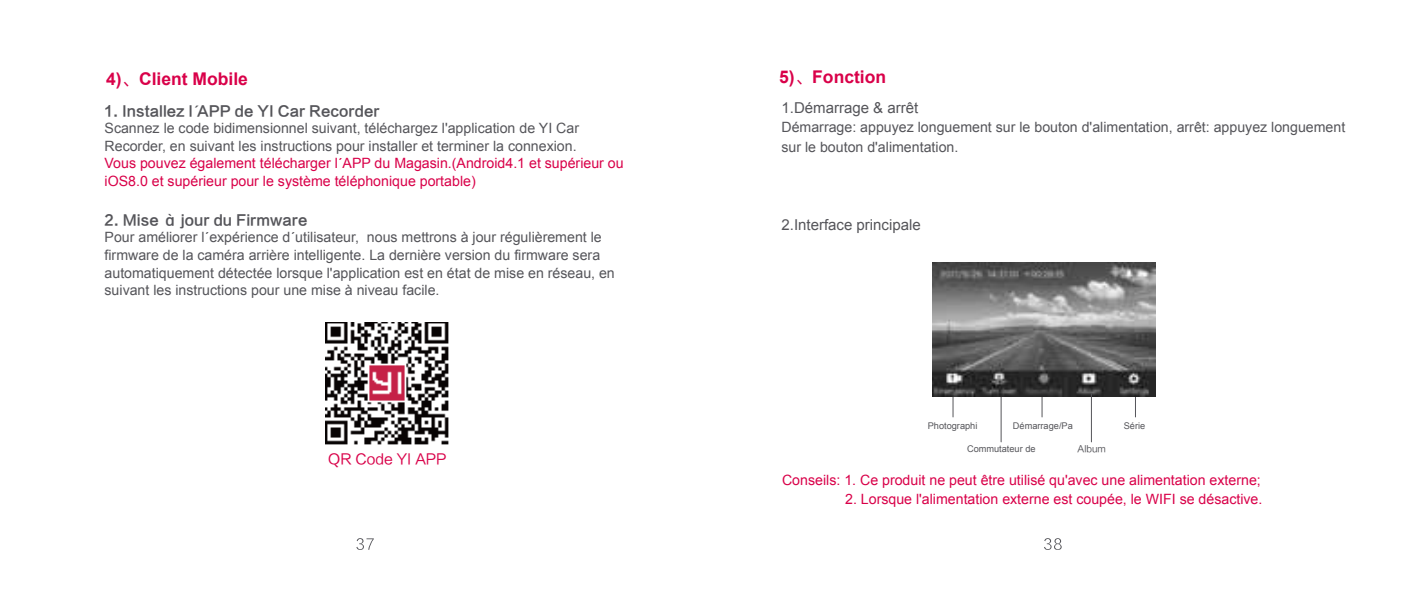
<style>
.page{position:relative;width:1418px;height:589px;background:#fff}
.page>*{position:absolute;margin:0;border:0;box-sizing:border-box;transform-origin:0 0}
.t1{font:700 17.5px "Arial";color:#d90049}
.t2{font:15px "Arial";color:#55555a}
.t3{font:14.25px/17.5px "Arial";color:#55555a}
.t4{font:14.25px/17.5px "Arial";color:#d90049}
.t5{font:14.25px "FZLTCHK GBK1 0";color:#55555a}
.t6{font:14.25px "FZLTHK GBK1 0";color:#d90049}
.t7{font:9.25px "Arial";color:#55555a}
.t8{font:9.25px "FZLTHK GBK1 0";color:#55555a}
.s1{font-family:"FZLTHK GBK1 0";font-weight:400}
.s2{font-family:"Arial";font-weight:700;font-style:italic}
</style>
<div class="page">
<svg style="left:356px;top:538px;width:18px;height:11px"></svg>
<svg style="left:1044px;top:538px;width:17px;height:11px"></svg>
<img style="left:326px;top:322px;width:123px;height:123px">
<hr style="left:1000px;top:393px;width:1px;height:48px;background:#55555a">
<svg style="left:952px;top:396px;width:1px;height:20px"></svg>
<svg style="left:1041px;top:396px;width:1px;height:20px"></svg>
<svg style="left:1135px;top:396px;width:1px;height:20px"></svg>
<img style="left:932px;top:262px;width:223px;height:134px">
<hr style="left:1090px;top:393px;width:1px;height:48px;background:#55555a">
<p class="t1" style="left:106px;top:67px;width:143px">4)<span class="s1">、</span>Client Mobile</p>
<p class="t1" style="left:779px;top:65px;width:108px">5)<span class="s1">、</span>Fonction</p>
<p class="t5" style="left:105px;top:103px;width:276px">1. Installez l<span class="s2">´</span>APP de YI Car Recorder</p>
<p class="t3" style="left:105px;top:119px;width:476px">Scannez le code bidimensionnel suivant, téléchargez l'application de YI Car<br>Recorder, en suivant les instructions pour installer et terminer la connexion.</p>
<p class="t4" style="left:105px;top:154px;width:520px">Vous pouvez également télécharger l´APP du Magasin.(Android4.1 et supérieur ou iOS8.0 et supérieur pour le système téléphonique portable)</p>
<p class="t5" style="left:105px;top:212px;width:204px">2. Mise à jour du Firmware</p>
<p class="t3" style="left:105px;top:229px;width:512px">Pour améliorer l´expérience d´utilisateur, nous mettrons à jour régulièrement le firmware de la caméra arrière intelligente. La dernière version du firmware sera automatiquement détectée lorsque l'application est en état de mise en réseau, en suivant les instructions pour une mise à niveau facile.</p>
<p class="t6" style="left:328px;top:451px;width:120px">QR Code YI APP</p>
<p class="t2" style="left:781px;top:97px;width:138px">1.Démarrage &amp; arrêt</p>
<p class="t3" style="left:781px;top:117px;width:565px;line-height:19.5px">Démarrage: appuyez longuement sur le bouton d'alimentation, arrêt: appuyez longuement sur le bouton d'alimentation.</p>
<p class="t2" style="left:781px;top:215px;width:141px">2.Interface principale</p>
<p class="t7" style="left:927px;top:419px;width:51px">Photographi</p>
<p class="t7" style="left:1012px;top:419px;width:61px">Démarrage/Pa</p>
<p class="t7" style="left:967px;top:442px;width:70px">Commutateur de</p>
<p class="t8" style="left:1077px;top:443px;width:30px">Album</p>
<p class="t7" style="left:1123px;top:419px;width:23px">Série</p>
<p class="t4" style="left:782px;top:471px;width:480px">Conseils: 1. Ce produit ne peut être utilisé qu'avec une alimentation externe;</p>
<p class="t4" style="left:845px;top:490px;width:419px">2. Lorsque l'alimentation externe est coupée, le WIFI se désactive.</p>
</div>
